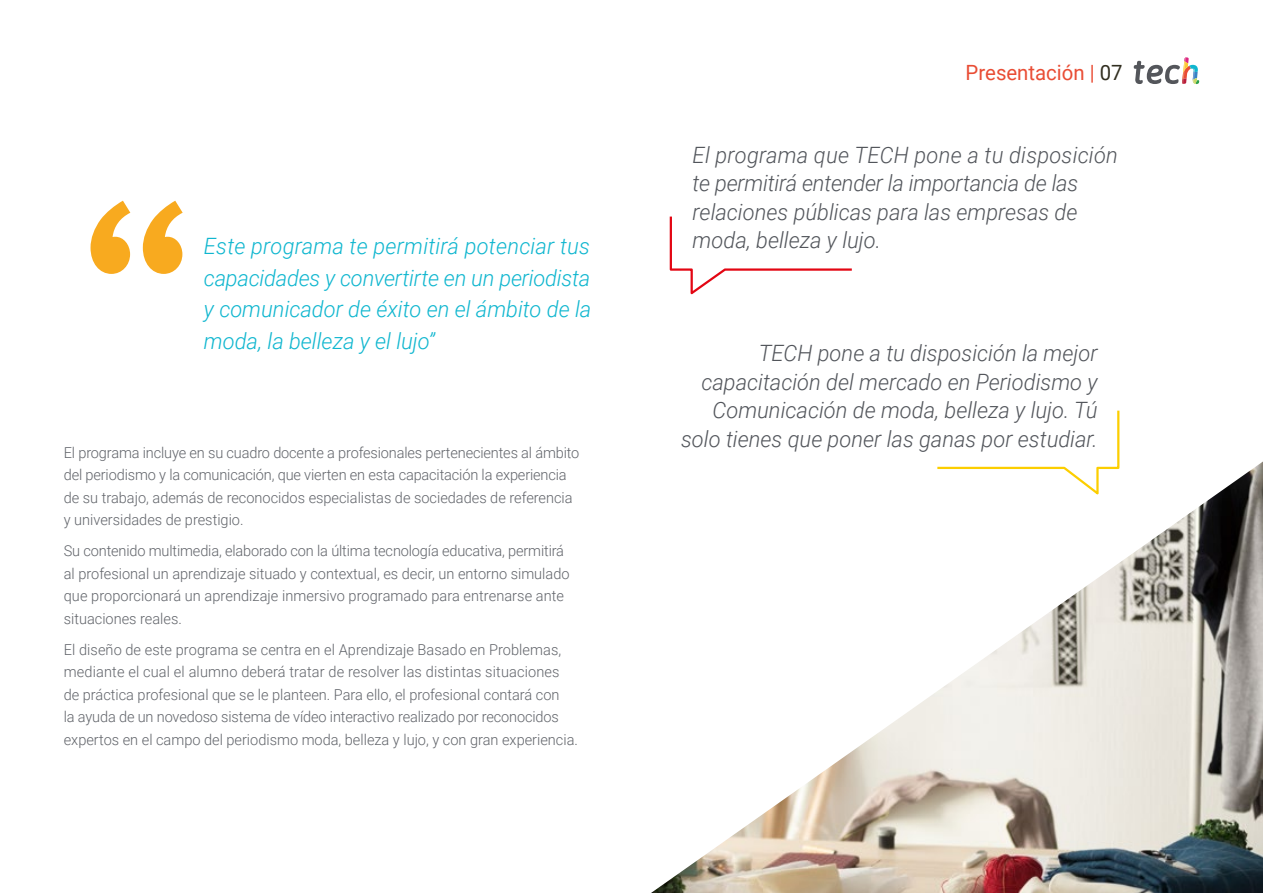
<style>
.page{position:relative;width:1263px;height:893px;background:#fff}
.page>*{position:absolute;margin:0;border:0;box-sizing:border-box;transform-origin:0 0}
.t1{font:italic 300 22.5px/28.5px "Roboto";color:#52555b}
.t2{font:italic 300 22.5px/31.5px "Roboto";color:#0fb6cf;text-align:justify}
.t3{font:21px "Roboto";color:#e94d35}
.t4{font:300 15px/22.5px "Roboto";color:#61646a}
.s1{color:#312e20}
</style>
<div class="page">
<svg style="left:91px;top:201px;width:92px;height:73px"></svg>
<img style="left:651px;top:461px;width:612px;height:432px">
<svg style="left:669px;top:216px;width:183px;height:79px"></svg>
<svg style="left:1134px;top:57px;width:65px;height:27px"></svg>
<svg style="left:935px;top:410px;width:185px;height:88px"></svg>
<h1 class="t2" style="left:204px;top:230px;width:389px">Este programa te permitirá potenciar tus capacidades y convertirte en un periodista y comunicador de éxito en el ámbito de la moda, la belleza y el lujo”</h1>
<p class="t4" style="left:64px;top:441px;width:517px">El programa incluye en su cuadro docente a profesionales pertenecientes al ámbito del periodismo y la comunicación, que vierten en esta capacitación la experiencia de su trabajo, además de reconocidos especialistas de sociedades de referencia y universidades de prestigio.</p>
<p class="t4" style="left:64px;top:539px;width:507px">Su contenido multimedia, elaborado con la última tecnología educativa, permitirá al profesional un aprendizaje situado y contextual, es decir, un entorno simulado que proporcionará un aprendizaje inmersivo programado para entrenarse ante situaciones reales.</p>
<p class="t4" style="left:64px;top:638px;width:516px">El diseño de este programa se centra en el Aprendizaje Basado en Problemas, mediante el cual el alumno deberá tratar de resolver las distintas situaciones de práctica profesional que se le planteen. Para ello, el profesional contará con<br>la ayuda de un novedoso sistema de vídeo interactivo realizado por reconocidos expertos en el campo del periodismo moda, belleza y lujo, y con gran experiencia.</p>
<h2 class="t3" style="left:966px;top:57px;width:159px">Presentación | <span class="s1">07</span></h2>
<h1 class="t1" style="left:693px;top:140px;width:427px">El programa que TECH pone a tu disposición te permitirá entender la importancia de las relaciones públicas para las empresas de moda, belleza y lujo.</h1>
<h1 class="t1" style="left:681px;top:338px;width:418px;text-align:right">TECH pone a tu disposición la mejor capacitación del mercado en Periodismo y Comunicación de moda, belleza y lujo. Tú solo tienes que poner las ganas por estudiar.</h1>
</div>
